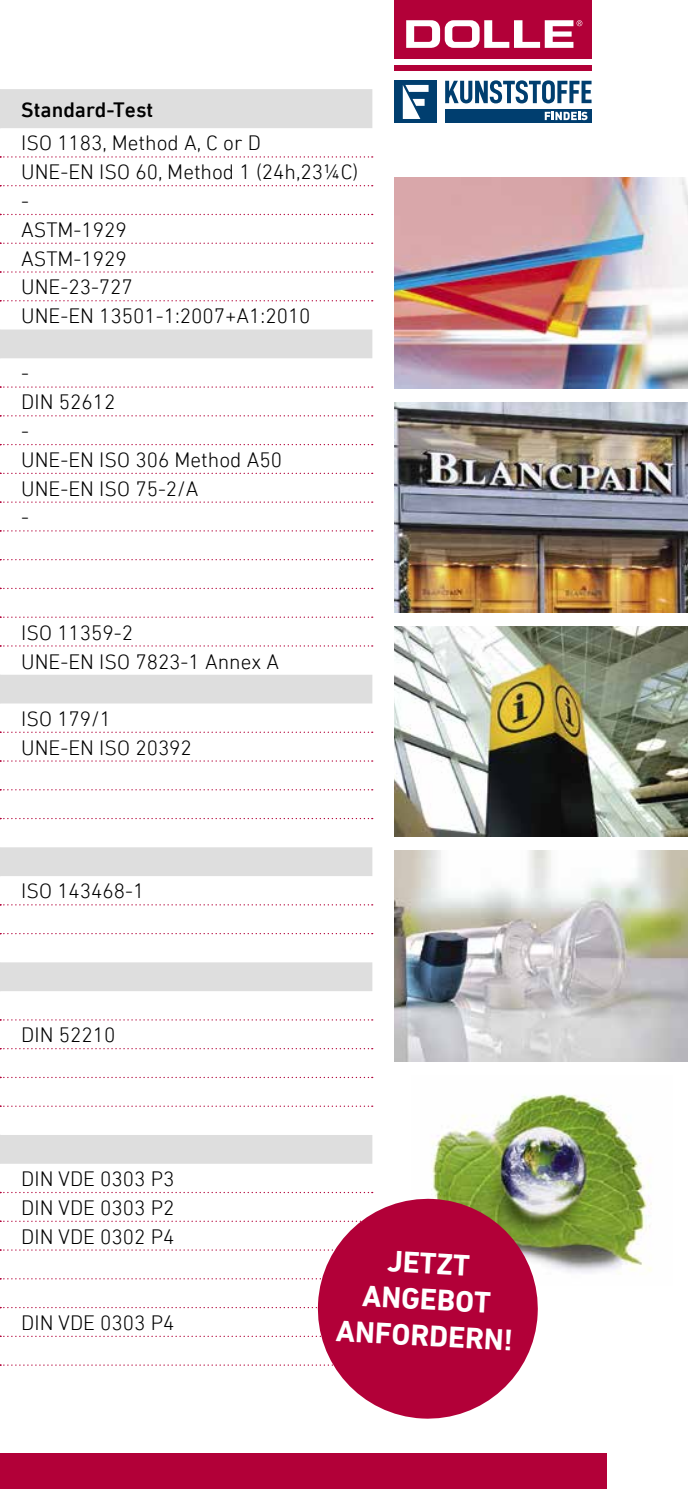
<style>
.page{position:relative;width:688px;height:1489px;background:#fff}
.page>*{position:absolute;margin:0;border:0;box-sizing:border-box;transform-origin:0 0}
.t1{font:700 30px/36px "DIN Next LT Pro";color:#fff;text-align:center}
.t2{font:300 21.25px/28.8px "DIN Next LT Pro";color:#000}
.t3{font:500 21.25px "DIN Next LT Pro";color:#000}
</style>
<div class="page">
<img style="left:394px;top:178px;width:293px;height:210px">
<img style="left:394px;top:626px;width:293px;height:210px">
<img style="left:394px;top:850px;width:293px;height:211px">
<img style="left:394px;top:402px;width:293px;height:210px">
<img style="left:432px;top:1094px;width:220px;height:180px">
<svg style="left:445px;top:80px;width:146px;height:23px"></svg>
<div style="left:394px;top:81px;width:42px;height:42px;background:#003e6f"></div>
<svg style="left:402px;top:85px;width:26px;height:34px"></svg>
<div style="left:445px;top:109px;width:146px;height:14px;background:#003e6f"></div>
<svg style="left:544px;top:112px;width:43px;height:8px"></svg>
<div style="left:394px;top:0;width:197px;height:71px;background:#b20038"></div>
<div style="left:394px;top:60px;width:197px;height:5px;background:#fff"></div>
<svg style="left:406px;top:20px;width:176px;height:28px"></svg>
<div style="left:0;top:1453px;width:606px;height:35px;background:#b20038"></div>
<svg style="left:0;top:89px;width:372px;height:1074px"></svg>
<svg style="left:0;top:185px;width:372px;height:1px"></svg>
<svg style="left:0;top:214px;width:372px;height:1px"></svg>
<svg style="left:0;top:242px;width:372px;height:2px"></svg>
<svg style="left:0;top:271px;width:372px;height:1px"></svg>
<svg style="left:0;top:300px;width:372px;height:1px"></svg>
<svg style="left:0;top:415px;width:372px;height:1px"></svg>
<svg style="left:0;top:444px;width:372px;height:1px"></svg>
<svg style="left:0;top:472px;width:372px;height:2px"></svg>
<svg style="left:0;top:501px;width:372px;height:1px"></svg>
<svg style="left:0;top:530px;width:372px;height:1px"></svg>
<svg style="left:0;top:559px;width:372px;height:1px"></svg>
<svg style="left:0;top:587px;width:372px;height:2px"></svg>
<svg style="left:0;top:616px;width:372px;height:1px"></svg>
<svg style="left:0;top:645px;width:372px;height:1px"></svg>
<svg style="left:0;top:760px;width:372px;height:1px"></svg>
<svg style="left:0;top:789px;width:372px;height:1px"></svg>
<svg style="left:0;top:817px;width:372px;height:2px"></svg>
<svg style="left:0;top:932px;width:372px;height:2px"></svg>
<svg style="left:0;top:1047px;width:372px;height:2px"></svg>
<svg style="left:0;top:1076px;width:372px;height:1px"></svg>
<svg style="left:0;top:1105px;width:372px;height:1px"></svg>
<svg style="left:0;top:1220px;width:313px;height:1px"></svg>
<svg style="left:0;top:1249px;width:313px;height:1px"></svg>
<svg style="left:0;top:1278px;width:313px;height:1px"></svg>
<svg style="left:0;top:1306px;width:313px;height:2px"></svg>
<svg style="left:0;top:1335px;width:313px;height:1px"></svg>
<svg style="left:0;top:1364px;width:313px;height:1px"></svg>
<svg style="left:0;top:1191px;width:372px;height:2px"></svg>
<svg style="left:0;top:1019px;width:372px;height:1px"></svg>
<svg style="left:0;top:904px;width:372px;height:1px"></svg>
<svg style="left:0;top:731px;width:372px;height:1px"></svg>
<svg style="left:0;top:386px;width:372px;height:1px"></svg>
<svg style="left:0;top:156px;width:372px;height:1px"></svg>
<svg style="left:315px;top:1195px;width:225px;height:224px;fill:#b20038"></svg>
<p class="t3" style="left:21px;top:97px;width:134px">Standard-Test</p>
<p class="t2" style="left:21px;top:128px;width:338px">ISO 1183, Method A, C or D<br>UNE-EN ISO 60, Method 1 (24h,23¼C) -<br>ASTM-1929<br>ASTM-1929<br>UNE-23-727<br>UNE-EN 13501-1:2007+A1:2010</p>
<p class="t2" style="left:21px;top:358px;width:262px">-<br>DIN 52612<br>-<br>UNE-EN ISO 306 Method A50<br>UNE-EN ISO 75-2/A<br>-</p>
<p class="t2" style="left:21px;top:617px;width:259px">ISO 11359-2<br>UNE-EN ISO 7823-1 Annex A</p>
<p class="t2" style="left:21px;top:703px;width:172px">ISO 179/1<br>UNE-EN ISO 20392</p>
<p class="t2" style="left:21px;top:876px;width:125px">ISO 143468-1</p>
<p class="t2" style="left:21px;top:1020px;width:95px">DIN 52210</p>
<p class="t2" style="left:21px;top:1163px;width:155px;text-align:justify">DIN VDE 0303 P3<br>DIN VDE 0303 P2<br>DIN VDE 0302 P4</p>
<p class="t2" style="left:21px;top:1307px;width:155px">DIN VDE 0303 P4</p>
<h1 class="t1" style="left:341px;top:1240px;width:178px;rotate:3deg">JETZT<br>ANGEBOT<br>ANFORDERN!</h1>
</div>
